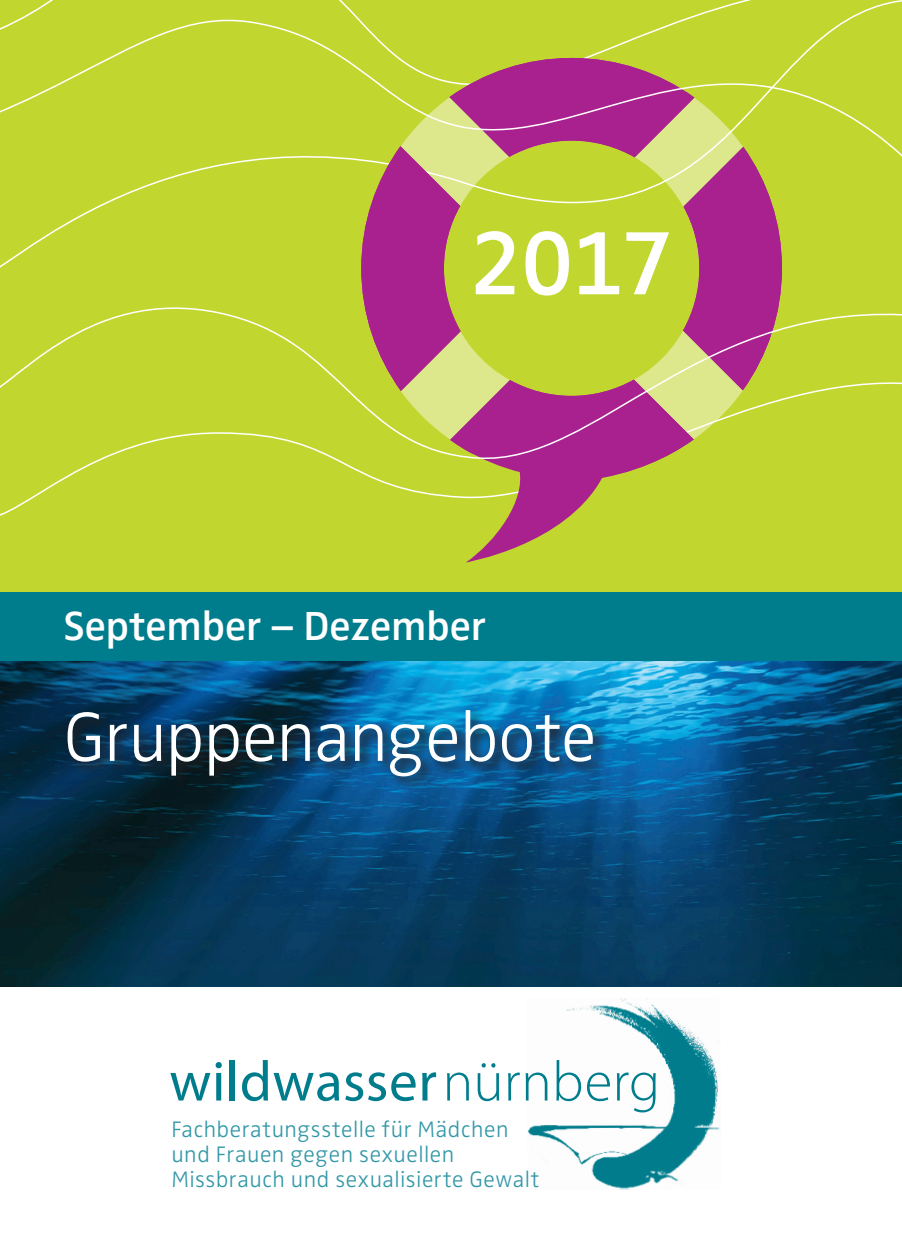
<style>
.page{position:relative;width:902px;height:1259px;background:#fff}
.page>*{position:absolute;margin:0;border:0;box-sizing:border-box;transform-origin:0 0}
.t1{font:600 92.7px "Zwo";color:#fff}
.t2{font:72px "Zwo Light LF";letter-spacing:-.01em;color:#fff}
.t3{font:57px "Myriad Pro";letter-spacing:.01em;color:#007d8d}
.t4{font:600 42px "Zwo";letter-spacing:-.005em;color:#fff}
.t5{font:300 23.1px/24.9px "Zwo";letter-spacing:.025em;color:#3398a7}
.s1{font-weight:300}
</style>
<div class="page">
<div style="left:0;top:0;width:901px;height:623px;background:#c1d72f"></div>
<img style="left:0;top:661px;width:901px;height:325px">
<div style="left:0;top:592px;width:901px;height:69px;background:#007d8d"></div>
<img style="left:527px;top:998px;width:193px;height:192px">
<svg style="left:64px;top:706px;width:544px;height:85px;background:#0a4973"></svg>
<svg style="left:384px;top:483px;width:215px;height:79px"></svg>
<svg style="left:361px;top:172px;width:420px;height:311px"></svg>
<svg style="left:0;top:2px;width:901px;height:170px"></svg>
<svg style="left:0;top:284px;width:901px;height:183px"></svg>
<h1 class="t1" style="left:469px;top:209px;width:206px">2017</h1>
<h3 class="t4" style="left:63px;top:602px;width:424px">September – Dezember</h3>
<h2 class="t2" style="left:63px;top:695px;width:534px">Gruppenangebote</h2>
<h3 class="t3" style="left:169px;top:1046px;width:492px">wildwasser <span class="s1">nürnberg</span></h3>
<p class="t5" style="left:171px;top:1117px;width:369px">Fachberatungsstelle für Mädchen und Frauen gegen sexuellen<br>Missbrauch und sexualisierte Gewalt</p>
</div>
